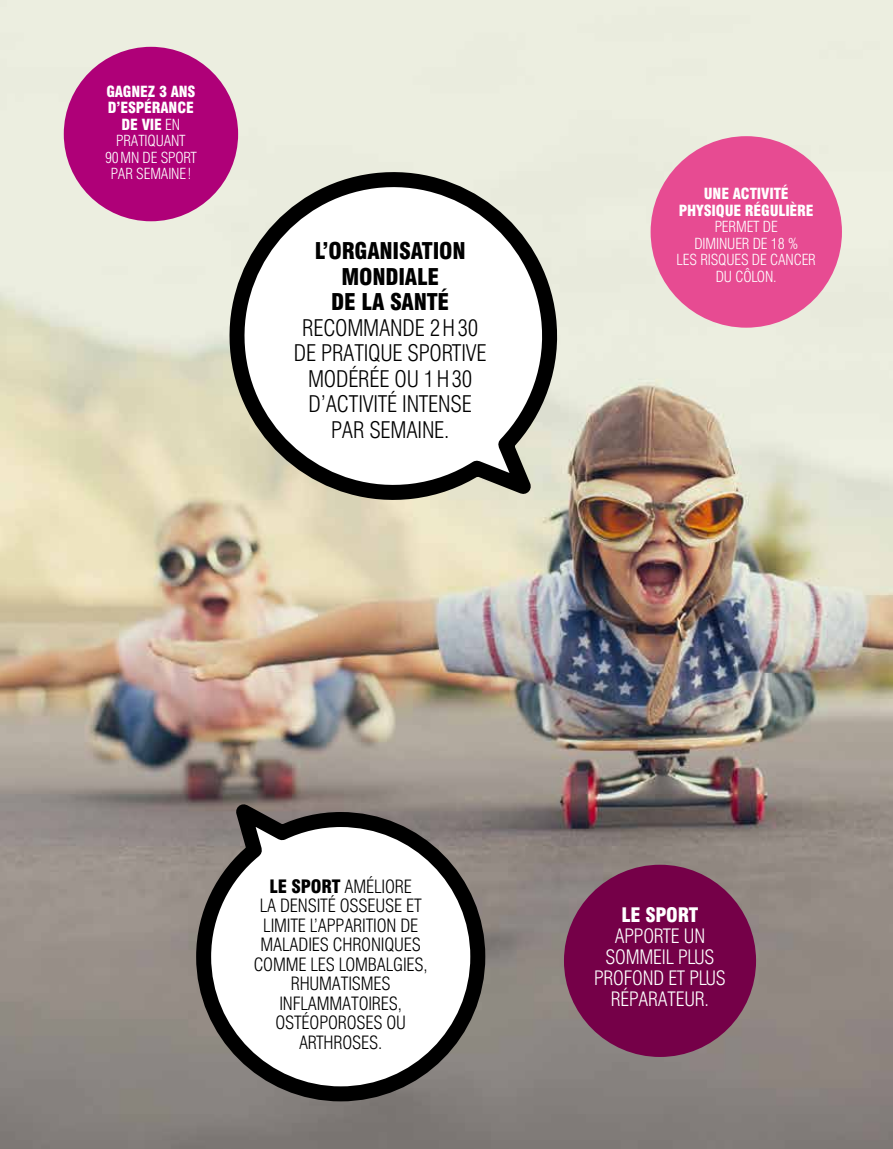
<style>
.page{position:relative;width:893px;height:1149px;background:#fff}
.page>*{position:absolute;margin:0;border:0;box-sizing:border-box;transform-origin:0 0}
.t1{font:300 condensed 22.5px/25.5px "Swiss 721 BT";letter-spacing:-.01em;color:#000;text-align:center}
.t2{font:900 condensed 22.5px/25.5px "Swiss 721 BT";letter-spacing:-.01em;color:#000}
.t3{font:900 condensed 22.5px/25.5px "Swiss 721 BT";letter-spacing:.035em;color:#000}
.t4{font:300 condensed 19.5px/21px "Swiss 721 BT";letter-spacing:-.01em;color:#fff;text-align:center}
.t5{font:900 condensed 19.5px "Swiss 721 BT";letter-spacing:-.01em;color:#fff}
.t6{font:300 condensed 18px/19.5px "Swiss 721 BT";letter-spacing:-.01em;color:#000}
.t7{font:300 condensed 15px/16.5px "Swiss 721 BT";letter-spacing:-.01em;color:#fff;text-align:center}
.t8{font:900 condensed 15px/16.5px "Swiss 721 BT";letter-spacing:-.01em;color:#fff;text-align:center}
.s1{font-weight:300}
.s2{font-weight:900}
</style>
<div class="page">
<img style="left:0;top:0;width:893px;height:1148px">
<svg style="left:189px;top:791px;width:304px;height:317px"></svg>
<svg style="left:211px;top:153px;width:360px;height:365px"></svg>
<div style="left:64px;top:47px;width:174px;height:174px;background:#af0078;border-radius:50%"></div>
<div style="left:651px;top:136px;width:191px;height:191px;background:#e74b92;border-radius:50%"></div>
<div style="left:564px;top:864px;width:192px;height:192px;background:#750048;border-radius:50%"></div>
<p class="t8" style="left:106px;top:83px;width:82px">GAGNEZ 3 ANS</p>
<p class="t8" style="left:108px;top:99px;width:87px">D’ESPÉRANCE</p>
<p class="t8" style="left:122px;top:116px;width:60px">DE VIE <span class="s1">EN</span></p>
<p class="t7" style="left:116px;top:132px;width:71px">PRATIQUANT</p>
<p class="t7" style="left:105px;top:149px;width:93px">90MN DE SPORT</p>
<p class="t7" style="left:111px;top:165px;width:82px">PAR SEMAINE!</p>
<p class="t2" style="left:342px;top:238px;width:111px;text-indent:-27px">L’ORGANISATION<br>MOND</p>
<p class="t3" style="left:331px;top:263px;width:109px;text-indent:67px">IALE<br>DE LA SANTÉ</p>
<p class="t1" style="left:294px;top:314px;width:194px">RECOMMANDE 2H30<br>DE PRATIQUE SPORTIVE<br>MODÉRÉE OU 1H30<br>D’ACTIVITÉ INTENSE<br>PAR SEMAINE.</p>
<p class="t8" style="left:679px;top:185px;width:136px">UNE ACTIVITÉ<br>PHYSIQUE RÉGULIÈRE</p>
<p class="t7" style="left:677px;top:218px;width:141px">PERMET DE<br>DIMINUER DE 18 %<br>LES RISQUES DE CANCER<br>DU CÔLON.</p>
<p class="t6" style="left:260px;top:876px;width:164px;text-indent:10px"><span class="s2">LE SPORT</span> AMÉLIORE<br>LA DENSITÉ OSSEUSE ET<br>LIMITE L’APPA</p>
<p class="t6" style="left:353px;top:915px;width:67px">RITION DE</p>
<p class="t6" style="left:261px;top:934px;width:160px">MALADIES CHRONIQUES</p>
<p class="t6" style="left:254px;top:954px;width:176px">COMME LES LOMBALGI ES,</p>
<p class="t6" style="left:291px;top:973px;width:99px">RHUMATISMES</p>
<p class="t6" style="left:279px;top:993px;width:124px">INFLAMMATOIRES,</p>
<p class="t6" style="left:275px;top:1012px;width:130px">OSTÉOPOROSES OU</p>
<p class="t6" style="left:299px;top:1032px;width:85px">ARTHROSES.</p>
<p class="t5" style="left:621px;top:903px;width:75px">LE SPORT</p>
<p class="t4" style="left:594px;top:925px;width:122px">APPORTE UN<br>SOMMEIL PLUS<br>PROFOND ET PLUS<br>RÉPARATEUR.</p>
</div>
